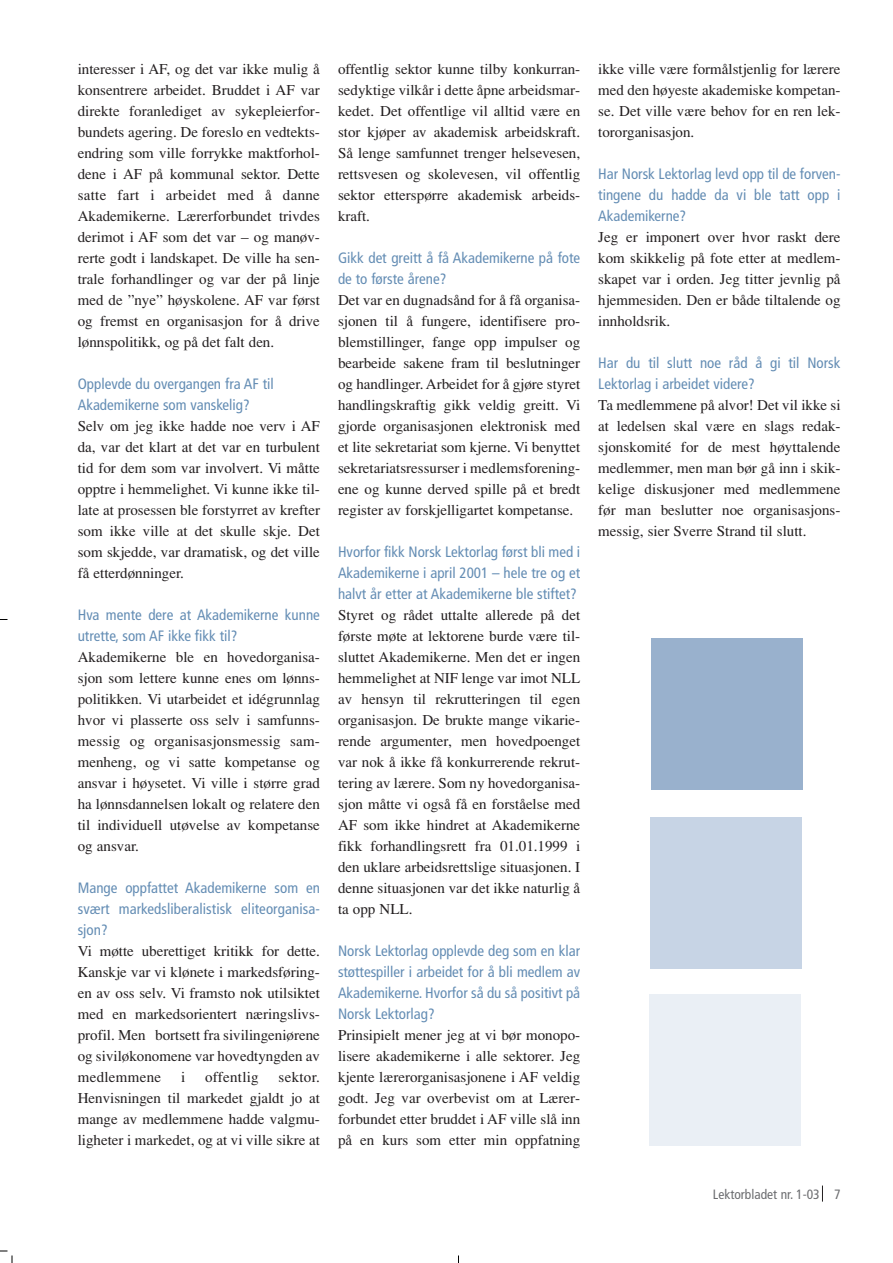
<style>
.page{position:relative;width:893px;height:1263px;background:#fff}
.page>*{position:absolute;margin:0;border:0;box-sizing:border-box;transform-origin:0 0}
.t1{font:15px/21px "Times";color:#231f20;text-align:justify}
.t2{font:condensed 15px/21px "Frutiger";color:#648db4}
.t3{font:15px "Times";letter-spacing:.02em;color:#231f20}
.t4{font:condensed 13.5px "Frutiger";color:#6c6d70}
</style>
<div class="page">
<svg style="left:0;top:619px;width:823px;height:644px"></svg>
<p class="t1" style="left:78px;top:60px;width:244px">interesser i AF, og det var ikke mulig å konsentrere arbeidet. Bruddet i AF var direkte foranlediget av sykepleierfor&shy;bundets agering. De foreslo en vedtekts&shy;endring som ville forrykke maktforhol&shy;dene i AF på kommunal sektor. Dette satte fart i arbeidet med å danne Akademikerne. Lærerforbundet trivdes derimot i AF som det var – og manøv&shy;rerte godt i landskapet. De ville ha sen&shy;trale forhandlinger og var der på linje med de ”nye” høyskolene. AF var først og fremst en organisasjon for å drive lønnspolitikk, og på det falt den.</p>
<p class="t2" style="left:78px;top:375px;width:198px">Opplevde du overgangen fra AF til<br>Akademikerne som vanskelig?</p>
<p class="t1" style="left:78px;top:417px;width:244px">Selv om jeg ikke hadde noe verv i AF da, var det klart at det var en turbulent tid for dem som var involvert. Vi måtte opptre i hemmelighet. Vi kunne ikke til&shy;late at prosessen ble forstyrret av krefter som ikke ville at det skulle skje. Det som skjedde, var dramatisk, og det ville få etterdønninger.</p>
<p class="t2" style="left:78px;top:606px;width:244px">Hva mente dere at Akademikerne kunne utrette, som AF ikke fikk til?</p>
<p class="t1" style="left:78px;top:648px;width:244px">Akademikerne ble en hovedorganisa&shy;sjon som lettere kunne enes om lønns&shy;politikken. Vi utarbeidet et idégrunnlag hvor vi plasserte oss selv i samfunns&shy;messig og organisasjonsmessig sam&shy;menheng, og vi satte kompetanse og ansvar i høysetet. Vi ville i større grad ha lønnsdannelsen lokalt og relatere den til individuell utøvelse av kompetanse og ansvar.</p>
<p class="t2" style="left:78px;top:879px;width:244px;text-align:justify">Mange oppfattet Akademikerne som en svært markedsliberalistisk eliteorganisa&shy;sjon?</p>
<p class="t1" style="left:78px;top:942px;width:244px">Vi møtte uberettiget kritikk for dette.<br>Kanskje var vi klønete i markedsføring&shy;en av oss selv. Vi framsto nok utilsiktet med en markedsorientert næringslivs&shy;profil. Men bortsett fra sivilingeniørene og siviløkonomene var hovedtyngden av medlemmene</p>
<p class="t1" style="left:78px;top:1068px;width:244px;text-indent:201px">sektor.<br>Henvisningen til markedet gjaldt jo at mange av medlemmene hadde valgmu&shy;ligheter i markedet, og at vi ville sikre at</p>
<p class="t1" style="left:181px;top:1068px;width:6px">i</p>
<p class="t3" style="left:205px;top:1072px;width:55px">offentlig</p>
<p class="t1" style="left:338px;top:60px;width:244px">offentlig sektor kunne tilby konkurran&shy;sedyktige vilkår i dette åpne arbeidsmar&shy;kedet. Det offentlige vil alltid være en stor kjøper av akademisk arbeidskraft.<br>Så lenge samfunnet trenger helsevesen, rettsvesen og skolevesen, vil offentlig sektor etterspørre akademisk arbeids&shy;kraft.</p>
<p class="t2" style="left:338px;top:249px;width:244px">Gikk det greitt å få Akademikerne på fote de to første årene?</p>
<p class="t1" style="left:338px;top:291px;width:244px">Det var en dugnadsånd for å få organisa&shy;sjonen til å fungere, identifisere pro&shy;blemstillinger, fange opp impulser og bearbeide sakene fram til beslutninger og handlinger. Arbeidet for å gjøre styret handlingskraftig gikk veldig greitt. Vi gjorde organisasjonen elektronisk med et lite sekretariat som kjerne. Vi benyttet sekretariatsressurser i medlemsforening&shy;ene og kunne derved spille på et bredt register av forskjelligartet kompetanse.</p>
<p class="t2" style="left:338px;top:543px;width:244px;text-align:justify">Hvorfor fikk Norsk Lektorlag først bli med i Akademikerne i april 2001 – hele tre og et halvt år etter at Akademikerne ble stiftet?</p>
<p class="t1" style="left:338px;top:606px;width:244px">Styret og rådet uttalte allerede på det første møte at lektorene burde være til&shy;sluttet Akademikerne. Men det er ingen hemmelighet at NIF lenge var imot NLL av hensyn til rekrutteringen til egen organisasjon. De brukte mange vikarie&shy;rende argumenter, men hovedpoenget var nok å ikke få konkurrerende rekrut&shy;tering av lærere. Som ny hovedorganisa&shy;sjon måtte vi også få en forståelse med AF som ikke hindret at Akademikerne fikk forhandlingsrett fra 01.01.1999 i den uklare arbeidsrettslige situasjonen. I denne situasjonen var det ikke naturlig å ta opp NLL.</p>
<p class="t2" style="left:338px;top:942px;width:244px;text-align:justify">Norsk Lektorlag opplevde deg som en klar støttespiller i arbeidet for å bli medlem av Akademikerne. Hvorfor så du så positivt på Norsk Lektorlag?</p>
<p class="t1" style="left:338px;top:1026px;width:244px">Prinsipielt mener jeg at vi bør monopo&shy;lisere akademikerne i alle sektorer. Jeg kjente lærerorganisasjonene i AF veldig godt. Jeg var overbevist om at Lærer&shy;forbundet etter bruddet i AF ville slå inn på en kurs som etter min oppfatning</p>
<p class="t1" style="left:598px;top:60px;width:244px">ikke ville være formålstjenlig for lærere med den høyeste akademiske kompetan&shy;se. Det ville være behov for en ren lek&shy;tororganisasjon.</p>
<p class="t2" style="left:598px;top:165px;width:244px;text-align:justify">Har Norsk Lektorlag levd opp til de forven&shy;tingene du hadde da vi ble tatt opp i Akademikerne?</p>
<p class="t1" style="left:598px;top:228px;width:244px">Jeg er imponert over hvor raskt dere kom skikkelig på fote etter at medlem&shy;skapet var i orden. Jeg titter jevnlig på hjemmesiden. Den er både tiltalende og innholdsrik.</p>
<p class="t2" style="left:598px;top:354px;width:244px">Har du til slutt noe råd å gi til Norsk<br>Lektorlag i arbeidet videre?</p>
<p class="t1" style="left:598px;top:396px;width:244px">Ta medlemmene på alvor! Det vil ikke si at ledelsen skal være en slags redak&shy;sjonskomité for de mest høyttalende medlemmer, men man bør gå inn i skik&shy;kelige diskusjoner med medlemmene før man beslutter noe organisasjons&shy;messig, sier Sverre Strand til slutt.</p>
<p class="t4" style="left:713px;top:1189px;width:129px">Lektorbladet nr. 1-03 7</p>
</div>
